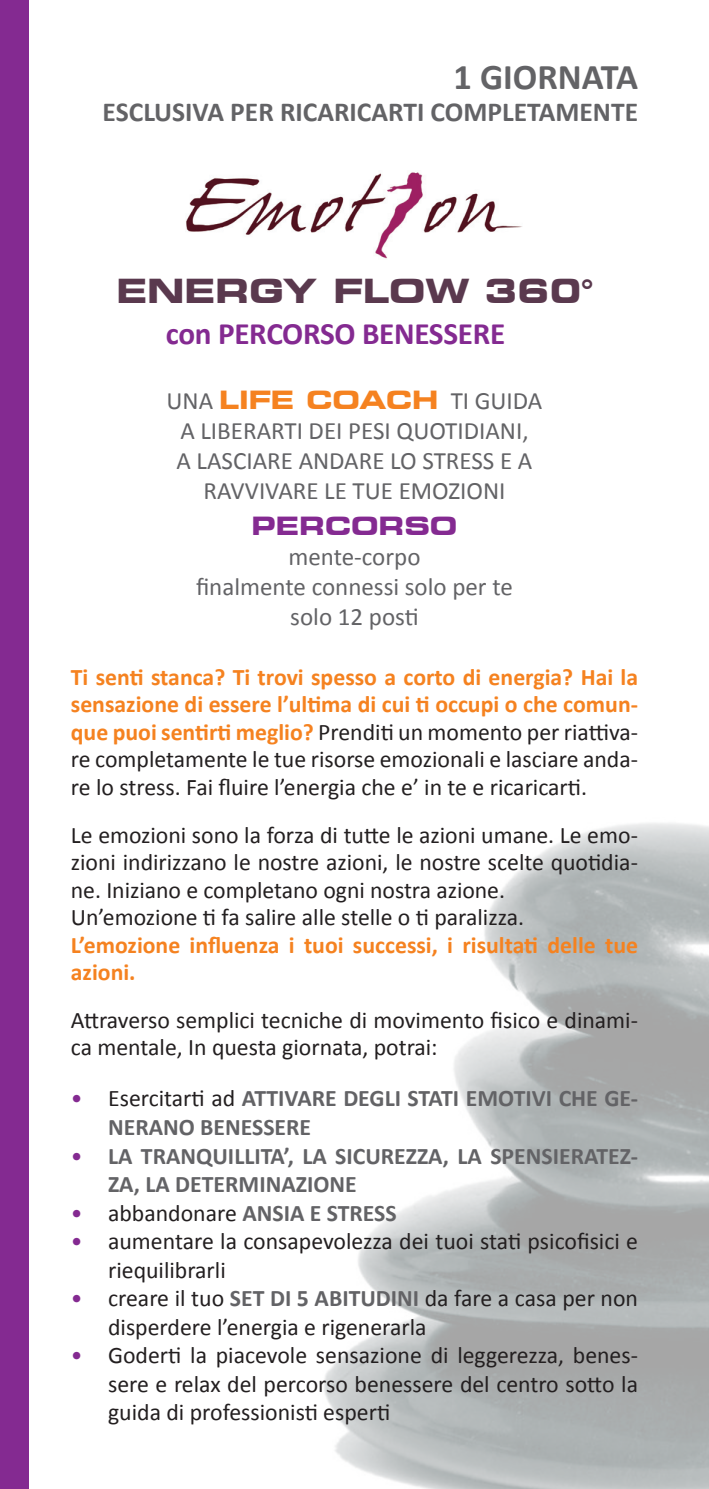
<style>
.page{position:relative;width:709px;height:1489px;background:#fff}
.page>*{position:absolute;margin:0;border:0;box-sizing:border-box;transform-origin:0 0}
.t1{font:700 36.25px "Calibri";color:#636366}
.t2{font:700 expanded 33px "Square 721 BT";color:#5a394e}
.t3{font:700 31.25px "Calibri";letter-spacing:-.01em;color:#842a91}
.t4{font:700 27.5px "Calibri";color:#636366}
.t5{font:25px "Calibri";color:#636366}
.t6{font:700 expanded 25px "Square 721 BT";color:#842a91}
.t7{font:23.75px/27.5px "Calibri";color:#231f20;text-align:justify}
.t8{font:700 23.75px/28.5px "Calibri";color:#636366}
.t9{font:700 23.75px/27.5px "Calibri";color:#f58220}
.t10{font:23.75px "Calibri";color:#842a91}
.s1{font-family:"Square 721 BT";font-weight:700;font-stretch:expanded;color:#f58220}
.s2{font-weight:700;color:#f58220}
.s3{font-weight:400;color:#231f20}
.s4{font-weight:700;color:#636366}
</style>
<div class="page">
<img style="left:186px;top:172px;width:336px;height:87px">
<div style="left:0;top:0;width:28px;height:1488px;background:#842a91"></div>
<p class="t1" style="left:453px;top:54px;width:186px">1 GIORNATA</p>
<p class="t4" style="left:103px;top:94px;width:537px">ESCLUSIVA PER RICARICARTI COMPLETAMENTE</p>
<p class="t2" style="left:116px;top:271px;width:478px">ENERGY FLOW 360°</p>
<p class="t3" style="left:166px;top:314px;width:341px">con PERCORSO BENESSERE</p>
<p class="t5" style="left:166px;top:385px;width:377px">UNA <span class="s1">LIFE COACH</span> TI GUIDA</p>
<p class="t5" style="left:180px;top:415px;width:350px">A LIBERARTI DEI PESI QUOTIDIANI,</p>
<p class="t5" style="left:176px;top:445px;width:357px">A LASCIARE ANDARE LO STRESS E A</p>
<p class="t5" style="left:203px;top:475px;width:303px">RAVVIVARE LE TUE EMOZIONI</p>
<p class="t6" style="left:251px;top:510px;width:207px">PERCORSO</p>
<p class="t5" style="left:288px;top:540px;width:134px">mente-corpo</p>
<p class="t5" style="left:196px;top:570px;width:318px">finalmente connessi solo per te</p>
<p class="t5" style="left:290px;top:600px;width:130px">solo 12 posti</p>
<p class="t7" style="left:71px;top:663px;width:568px"><span class="s2">Ti senti stanca? Ti trovi spesso a corto di energia? Hai la sensazione di essere l’ultima di cui ti occupi o che comun&shy;que puoi sentirti meglio?</span> Prenditi un momento per riattiva&shy;re completamente le tue risorse emozionali e lasciare anda&shy;re lo stress. Fai fluire l’energia che e’ in te e ricaricarti.</p>
<p class="t7" style="left:71px;top:820px;width:568px">Le emozioni sono la forza di tutte le azioni umane. Le emo&shy;zioni indirizzano le nostre azioni, le nostre scelte quotidia&shy;ne. Iniziano e completano ogni nostra azione.</p>
<p class="t7" style="left:71px;top:903px;width:455px">Un’emozione ti fa salire alle stelle o ti paralizza.</p>
<p class="t9" style="left:71px;top:930px;width:568px">L’emozione influenza i tuoi successi, i risultati delle tue azioni.</p>
<p class="t7" style="left:71px;top:1005px;width:568px">Attraverso semplici tecniche di movimento fisico e dinami&shy;ca mentale, In questa giornata, potrai:</p>
<p class="t10" style="left:71px;top:1083px;width:13px">•</p>
<p class="t10" style="left:71px;top:1140px;width:13px">•</p>
<p class="t10" style="left:71px;top:1197px;width:13px">•</p>
<p class="t10" style="left:71px;top:1225px;width:13px">•</p>
<p class="t10" style="left:71px;top:1282px;width:13px">•</p>
<p class="t10" style="left:71px;top:1339px;width:13px">•</p>
<p class="t8" style="left:108px;top:1084px;width:531px"><span class="s3">Esercitarti ad</span> ATTIVARE DEGLI STATI EMOTIVI CHE GE-<br>NERANO BENESSERE</p>
<p class="t8" style="left:108px;top:1141px;width:531px">LA TRANQUILLITA’, LA SICUREZZA, LA SPENSIERATEZ-<br>ZA, LA DETERMINAZIONE</p>
<p class="t8" style="left:108px;top:1198px;width:290px"><span class="s3">abbandonare</span> ANSIA E STRESS</p>
<p class="t7" style="left:108px;top:1226px;width:531px;line-height:28.5px">aumentare la consapevolezza dei tuoi stati psicofisici e riequilibrarli</p>
<p class="t7" style="left:108px;top:1283px;width:531px;line-height:28.5px">creare il tuo <span class="s4">SET DI 5 ABITUDINI</span> da fare a casa per non disperdere l’energia e rigenerarla</p>
<p class="t7" style="left:108px;top:1340px;width:531px;line-height:28.5px">Goderti la piacevole sensazione di leggerezza, benes&shy;sere e relax del percorso benessere del centro sotto la guida di professionisti esperti</p>
</div>
